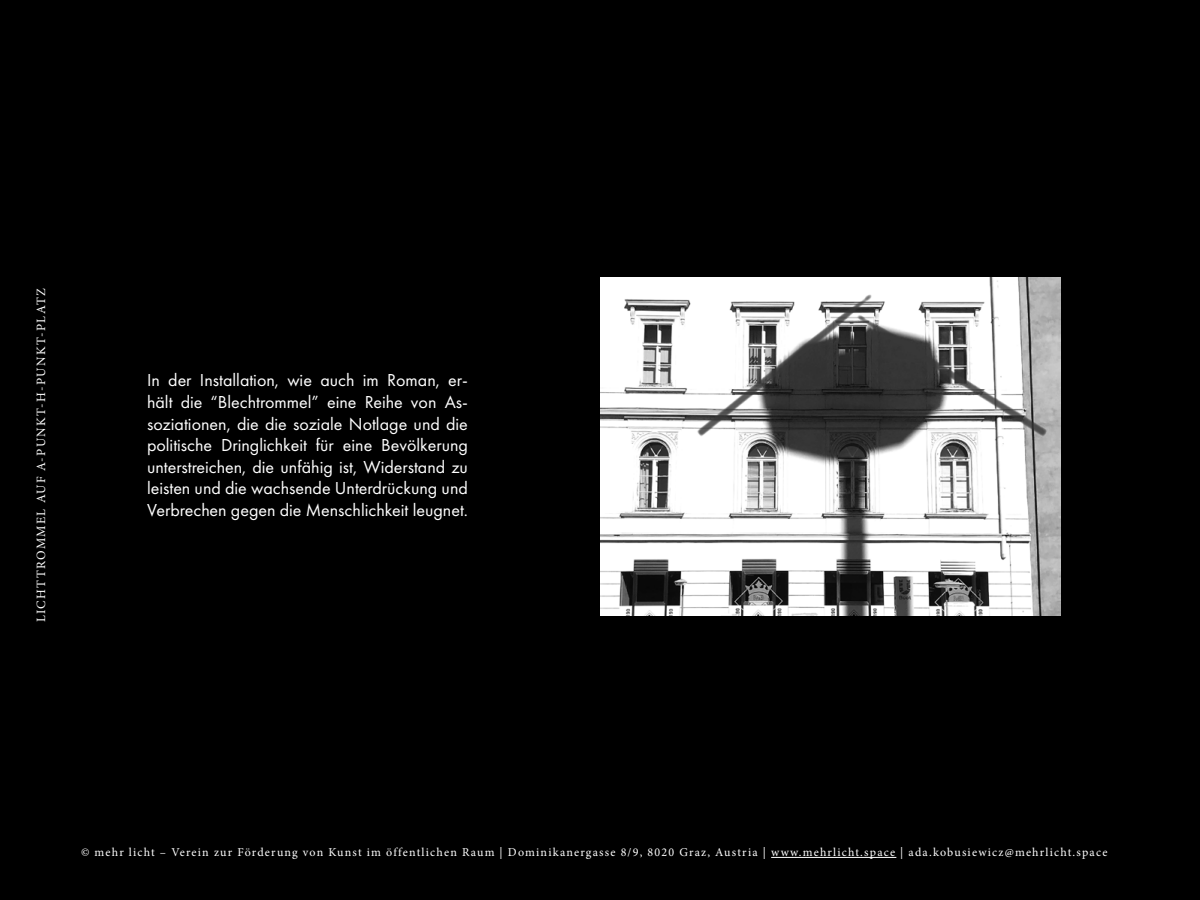
<style>
.page{position:relative;width:1200px;height:900px;background:#000}
.page>*{position:absolute;margin:0;border:0;box-sizing:border-box;transform-origin:0 0}
.t1{font:18px/21.6px "Futura PT";color:#fff;text-align:justify}
.t2{font:12.75px "Minion Pro";letter-spacing:.1em;color:#fff}
.t3{font:12px "Minion Pro";letter-spacing:.1em;color:#fff}
</style>
<div class="page">
<hr style="left:771px;top:857px;width:125px;height:1px;background:#fff">
<img style="left:600px;top:278px;width:460px;height:338px">
<p class="t2" style="left:33px;top:622px;width:335px;rotate:-90deg">LICHTTROMMEL AUF A-PUNKT-H-PUNKT-PLATZ</p>
<p class="t1" style="left:147px;top:370px;width:323px">In der Installation, wie auch im Roman, er&shy;hält die “Blechtrommel” eine Reihe von As&shy;soziationen, die die soziale Notlage und die politische Dringlichkeit für eine Bevölkerung unterstreichen, die unfähig ist, Widerstand zu leisten und die wachsende Unterdrückung und Verbrechen gegen die Menschlichkeit leugnet.</p>
<p class="t3" style="left:81px;top:844px;width:1028px">© mehr licht – Verein zur Förderung von Kunst im öffentlichen Raum | Dominikanergasse 8/9, 8020 Graz, Austria | www.mehrlicht.space | ada.kobusiewicz@mehrlicht.space</p>
</div>
